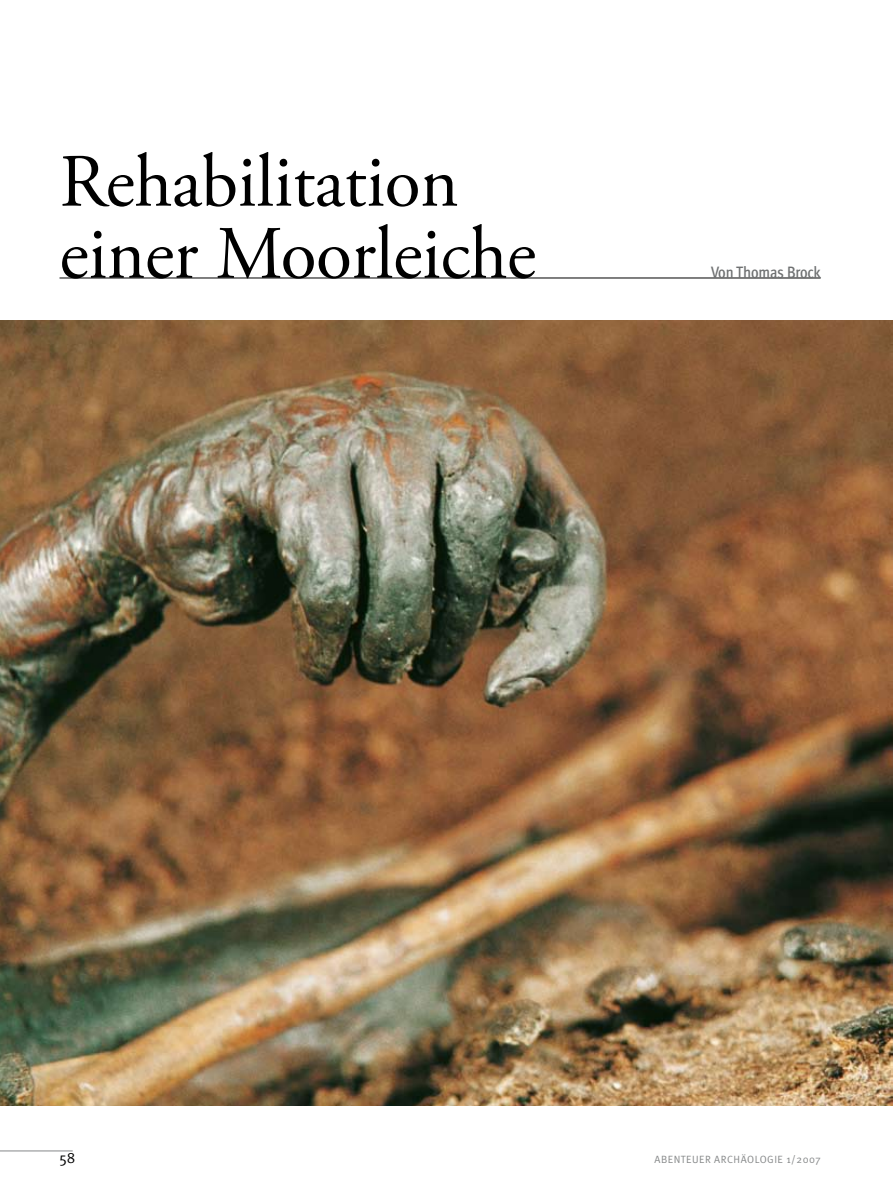
<style>
.page{position:relative;width:893px;height:1191px;background:#fff}
.page>*{position:absolute;margin:0;border:0;box-sizing:border-box;transform-origin:0 0}
.t1{font:75px/72px "Adobe Garamond Pro";letter-spacing:-.005em;color:#000}
.t2{font:500 16.5px "Meta Cond";letter-spacing:-.01em;color:#6e7071}
.t3{font:15px "Meta Normal";color:#000}
.t4{font:10.5px "Meta Normal";letter-spacing:.05em;color:#868889}
</style>
<div class="page">
<hr style="left:0;top:1150px;width:73px;height:1px;background:#868889">
<hr style="left:60px;top:278px;width:761px;height:1px;background:#000">
<img style="left:0;top:320px;width:893px;height:786px">
<p class="t1" style="left:60px;top:148px;width:478px">Rehabilitation einer Moorleiche</p>
<p class="t2" style="left:711px;top:263px;width:111px">Von Thomas Brock</p>
<p class="t3" style="left:60px;top:1149px;width:17px">58</p>
<p class="t4" style="left:654px;top:1153px;width:168px">ABENTEUER ARCHÄOLOGIE 1/2007</p>
</div>
